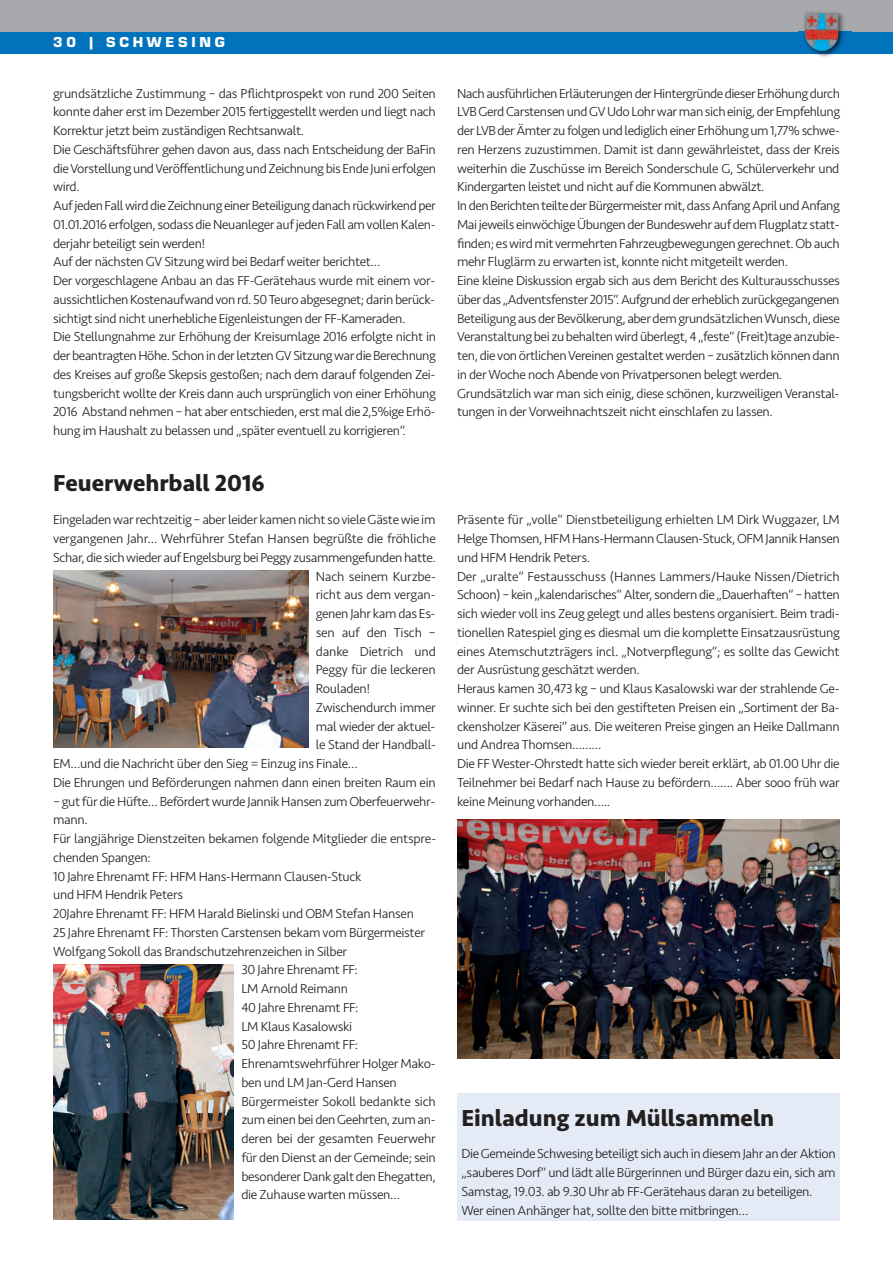
<style>
.page{position:relative;width:893px;height:1263px;background:#fff}
.page>*{position:absolute;margin:0;border:0;box-sizing:border-box;transform-origin:0 0}
.t1{font:700 24px "Seravek";color:#231f20}
.t2{font:15px "Eurostile T Blac";letter-spacing:.25em;color:#fff}
.t3{font:300 13.5px/18.8px "Seravek";letter-spacing:-.03em;color:#231f20}
</style>
<div class="page">
<div style="left:457px;top:1093px;width:383px;height:127px;background:#e4ebf6"></div>
<img style="left:799px;top:53px;width:52px;height:4px">
<div style="left:0;top:0;width:893px;height:43px;background:#a8a9ad"></div>
<div style="left:0;top:32px;width:893px;height:21px;background:#0073bc"></div>
<img style="left:799px;top:12px;width:52px;height:41px">
<img style="left:53px;top:571px;width:255px;height:176px">
<img style="left:53px;top:965px;width:181px;height:255px">
<img style="left:457px;top:819px;width:383px;height:240px">
<p class="t2" style="left:53px;top:33px;width:173px">30 | SCHWESING</p>
<p class="t3" style="left:53px;top:84px;width:384px">grundsätzliche Zustimmung – das Pflichtprospekt von rund 200 Seiten konnte daher erst im Dezember 2015 fertiggestellt werden und liegt nach Korrektur jetzt beim zuständigen Rechtsanwalt.<br>Die Geschäftsführer gehen davon aus, dass nach Entscheidung der BaFin die Vorstellung und Veröffentlichung und Zeichnung bis Ende Juni erfolgen wird.<br>Auf jeden Fall wird die Zeichnung einer Beteiligung danach rückwirkend per 01.01.2016 erfolgen, sodass die Neuanleger auf jeden Fall am vollen Kalen&shy;derjahr beteiligt sein werden!<br>Auf der nächsten GV Sitzung wird bei Bedarf weiter berichtet…<br>Der vorgeschlagene Anbau an das FF-Gerätehaus wurde mit einem vor&shy;aussichtlichen Kostenaufwand von rd. 50 Teuro abgesegnet; darin berück&shy;sichtigt sind nicht unerhebliche Eigenleistungen der FF-Kameraden.<br>Die Stellungnahme zur Erhöhung der Kreisumlage 2016 erfolgte nicht in der beantragten Höhe. Schon in der letzten GV Sitzung war die Berechnung des Kreises auf große Skepsis gestoßen; nach dem darauf folgenden Zei&shy;tungsbericht wollte der Kreis dann auch ursprünglich von einer Erhöhung 2016 Abstand nehmen – hat aber entschieden, erst mal die 2,5%ige Erhö&shy;hung im Haushalt zu belassen und „später eventuell zu korrigieren“.</p>
<p class="t3" style="left:457px;top:84px;width:384px">Nach ausführlichen Erläuterungen der Hintergründe dieser Erhöhung durch LVB Gerd Carstensen und GV Udo Lohr war man sich einig, der Empfehlung der LVB der Ämter zu folgen und lediglich einer Erhöhung um 1,77% schwe&shy;ren Herzens zuzustimmen. Damit ist dann gewährleistet, dass der Kreis weiterhin die Zuschüsse im Bereich Sonderschule G, Schülerverkehr und Kindergarten leistet und nicht auf die Kommunen abwälzt.<br>In den Berichten teilte der Bürgermeister mit, dass Anfang April und Anfang Mai jeweils einwöchige Übungen der Bundeswehr auf dem Flugplatz statt&shy;finden; es wird mit vermehrten Fahrzeugbewegungen gerechnet. Ob auch mehr Fluglärm zu erwarten ist, konnte nicht mitgeteilt werden.<br>Eine kleine Diskussion ergab sich aus dem Bericht des Kulturausschusses über das „Adventsfenster 2015“. Aufgrund der erheblich zurückgegangenen Beteiligung aus der Bevölkerung, aber dem grundsätzlichen Wunsch, diese Veranstaltung bei zu behalten wird überlegt, 4 „feste“ (Freit)tage anzubie&shy;ten, die von örtlichen Vereinen gestaltet werden – zusätzlich können dann in der Woche noch Abende von Privatpersonen belegt werden.<br>Grundsätzlich war man sich einig, diese schönen, kurzweiligen Veranstal&shy;tungen in der Vorweihnachtszeit nicht einschlafen zu lassen.</p>
<p class="t2" style="left:53px;top:33px;width:24px">2 8</p>
<p class="t2" style="left:106px;top:33px;width:133px">IMMEN TEDT</p>
<h1 class="t1" style="left:53px;top:464px;width:213px">Feuerwehrball 2016</h1>
<p class="t3" style="left:53px;top:511px;width:384px">Eingeladen war rechtzeitig – aber leider kamen nicht so viele Gäste wie im</p>
<p class="t3" style="left:53px;top:529px;width:384px">vergangenen Jahr… Wehrführer Stefan Hansen begrüßte die fröhliche</p>
<p class="t3" style="left:53px;top:548px;width:384px">Schar, die sich wieder auf Engelsburg bei Peggy zusammengefunden hatte.</p>
<p class="t3" style="left:316px;top:567px;width:121px">Nach seinem Kurzbe-</p>
<p class="t3" style="left:316px;top:586px;width:121px">richt aus dem vergan-</p>
<p class="t3" style="left:316px;top:604px;width:121px">genen Jahr kam das Es-</p>
<p class="t3" style="left:316px;top:623px;width:122px">sen auf den Tisch –</p>
<p class="t3" style="left:316px;top:642px;width:122px">danke Dietrich und</p>
<p class="t3" style="left:316px;top:661px;width:122px">Peggy für die leckeren</p>
<p class="t3" style="left:316px;top:679px;width:56px">Rouladen!</p>
<p class="t3" style="left:316px;top:698px;width:122px">Zwischendurch immer</p>
<p class="t3" style="left:316px;top:717px;width:121px">mal wieder der aktuel-</p>
<p class="t3" style="left:316px;top:736px;width:122px">le Stand der Handball-</p>
<p class="t3" style="left:53px;top:754px;width:306px">EM…und die Nachricht über den Sieg = Einzug ins Finale…</p>
<p class="t3" style="left:53px;top:773px;width:384px">Die Ehrungen und Beförderungen nahmen dann einen breiten Raum ein</p>
<p class="t3" style="left:53px;top:792px;width:383px">– gut für die Hüfte… Befördert wurde Jannik Hansen zum Oberfeuerwehr-</p>
<p class="t3" style="left:53px;top:811px;width:36px">mann.</p>
<p class="t3" style="left:53px;top:829px;width:384px">Für langjährige Dienstzeiten bekamen folgende Mitglieder die entspre-</p>
<p class="t3" style="left:53px;top:848px;width:99px">chenden Spangen:</p>
<p class="t3" style="left:53px;top:867px;width:310px">10 Jahre Ehrenamt FF: HFM Hans-Hermann Clausen-Stuck</p>
<p class="t3" style="left:53px;top:886px;width:131px">und HFM Hendrik Peters</p>
<p class="t3" style="left:53px;top:904px;width:362px">20Jahre Ehrenamt FF: HFM Harald Bielinski und OBM Stefan Hansen</p>
<p class="t3" style="left:53px;top:923px;width:374px">25 Jahre Ehrenamt FF: Thorsten Carstensen bekam vom Bürgermeister</p>
<p class="t3" style="left:53px;top:942px;width:296px">Wolfgang Sokoll das Brandschutzehrenzeichen in Silber</p>
<p class="t3" style="left:241px;top:961px;width:118px">30 Jahre Ehrenamt FF:</p>
<p class="t3" style="left:241px;top:979px;width:108px">LM Arnold Reimann</p>
<p class="t3" style="left:241px;top:998px;width:119px">40 Jahre Ehrenamt FF:</p>
<p class="t3" style="left:241px;top:1017px;width:112px">LM Klaus Kasalowski</p>
<p class="t3" style="left:241px;top:1036px;width:118px">50 Jahre Ehrenamt FF:</p>
<p class="t3" style="left:241px;top:1054px;width:196px">Ehrenamtswehrführer Holger Mako-</p>
<p class="t3" style="left:241px;top:1073px;width:157px">ben und LM Jan-Gerd Hansen</p>
<p class="t3" style="left:241px;top:1092px;width:196px">Bürgermeister Sokoll bedankte sich</p>
<p class="t3" style="left:241px;top:1111px;width:196px">zum einen bei den Geehrten, zum an-</p>
<p class="t3" style="left:241px;top:1129px;width:196px">deren bei der gesamten Feuerwehr</p>
<p class="t3" style="left:241px;top:1148px;width:196px">für den Dienst an der Gemeinde; sein</p>
<p class="t3" style="left:241px;top:1167px;width:196px">besonderer Dank galt den Ehegatten,</p>
<p class="t3" style="left:241px;top:1186px;width:160px">die Zuhause warten müssen…</p>
<p class="t3" style="left:457px;top:511px;width:384px">Präsente für „volle“ Dienstbeteiligung erhielten LM Dirk Wuggazer, LM Helge Thomsen, HFM Hans-Hermann Clausen-Stuck, OFM Jannik Hansen und HFM Hendrik Peters.<br>Der „uralte“ Festausschuss (Hannes Lammers/Hauke Nissen/Dietrich Schoon) – kein „kalendarisches“ Alter, sondern die „Dauerhaften“ – hatten sich wieder voll ins Zeug gelegt und alles bestens organisiert. Beim tradi&shy;tionellen Ratespiel ging es diesmal um die komplette Einsatzausrüstung eines Atemschutzträgers incl. „Notverpflegung“; es sollte das Gewicht der Ausrüstung geschätzt werden.<br>Heraus kamen 30,473 kg – und Klaus Kasalowski war der strahlende Ge&shy;winner. Er suchte sich bei den gestifteten Preisen ein „Sortiment der Ba&shy;ckensholzer Käserei“ aus. Die weiteren Preise gingen an Heike Dallmann und Andrea Thomsen………<br>Die FF Wester-Ohrstedt hatte sich wieder bereit erklärt, ab 01.00 Uhr die Teilnehmer bei Bedarf nach Hause zu befördern……. Aber sooo früh war keine Meinung vorhanden…..</p>
<h1 class="t1" style="left:461px;top:1098px;width:314px">Einladung zum Müllsammeln</h1>
<p class="t3" style="left:461px;top:1145px;width:376px">Die Gemeinde Schwesing beteiligt sich auch in diesem Jahr an der Aktion „sauberes Dorf“ und lädt alle Bürgerinnen und Bürger dazu ein, sich am Samstag, 19.03. ab 9.30 Uhr ab FF-Gerätehaus daran zu beteiligen.<br>Wer einen Anhänger hat, sollte den bitte mitbringen…</p>
</div>
